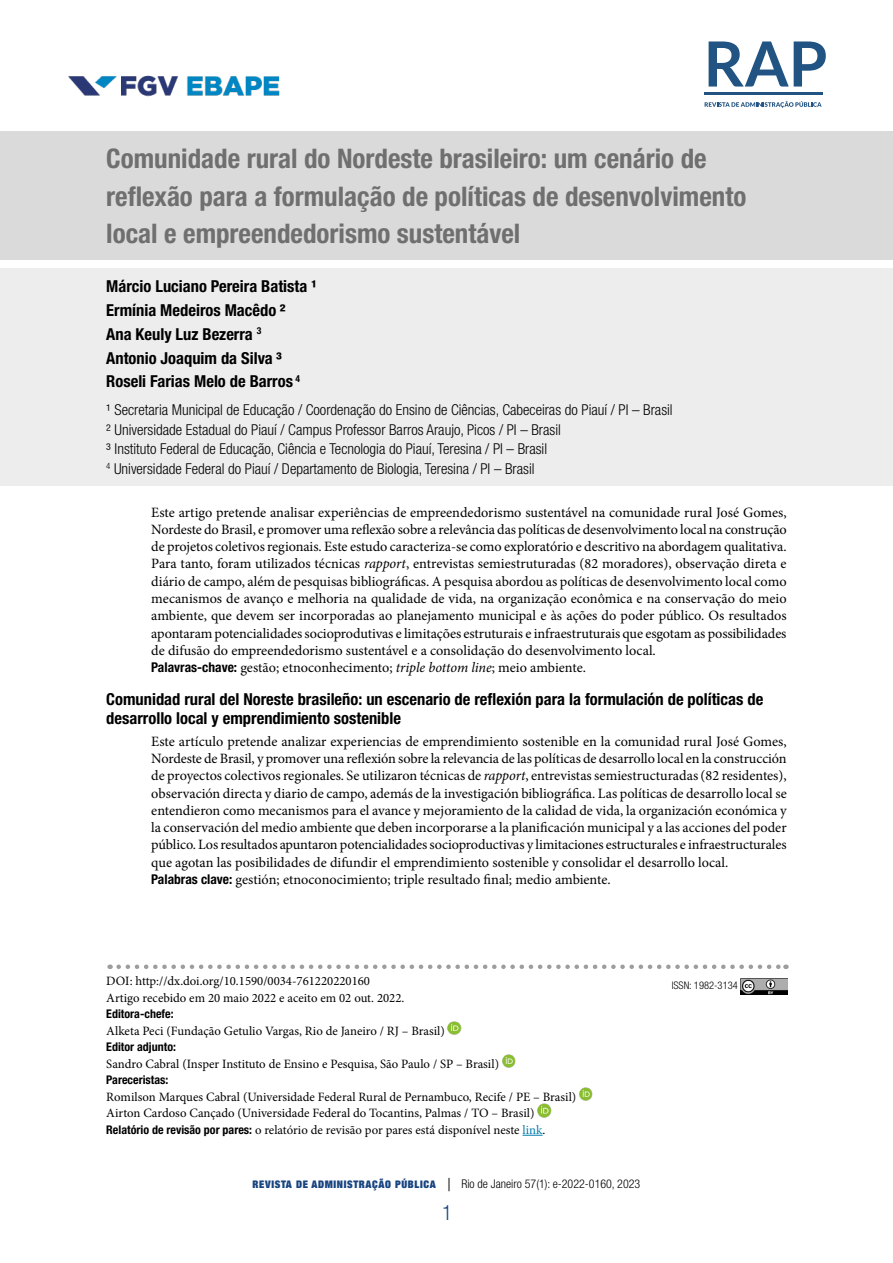
<style>
.page{position:relative;width:893px;height:1263px;background:#fff}
.page>*{position:absolute;margin:0;border:0;box-sizing:border-box;transform-origin:0 0}
.t1{font:700 condensed 27px/37.5px "Helvetica Neue LT Std";color:#706f6f}
.t2{font:300 condensed 21px "Helvetica Neue LT Std";color:#184480}
.t3{font:700 condensed 16.5px/23.7px "Helvetica Neue LT Std";color:#000}
.t4{font:300 condensed 15px/19.5px "Helvetica Neue LT Std";color:#000}
.t5{font:14.25px/17.2px "Minion Pro";letter-spacing:-.005em;color:#000}
.t6{font:12.75px/16.5px "Minion Pro";color:#000}
.t7{font:300 condensed 12px "Helvetica Neue LT Std";color:#000}
.t8{font:700 condensed 12px "Helvetica Neue LT Std";color:#000}
.t9{font:300 condensed 10.5px "Helvetica Neue LT Std";color:#000}
.s1{font-style:italic}
.s2{font-family:"Helvetica Neue LT Std";font-weight:700;font-stretch:condensed;font-size:13.5px}
.s3{font-family:"Helvetica Neue LT Std";font-weight:700;font-stretch:condensed;font-size:12px}
.s4{color:#007cac}
.s5{font-family:"Helvetica Neue";font-weight:900;font-stretch:expanded;font-size:10.5px;color:#184480}
.s6{font-size:18px}
</style>
<div class="page">
<img style="left:68px;top:75px;width:212px;height:22px">
<svg style="left:705px;top:101px;width:117px;height:7px"></svg>
<hr style="left:704px;top:93px;width:119px;height:2px;background:#215383">
<svg style="left:709px;top:41px;width:117px;height:46px"></svg>
<div style="left:0;top:131px;width:892px;height:129px;background:#dadada"></div>
<div style="left:0;top:268px;width:892px;height:218px;background:#ededed"></div>
<svg style="left:119px;top:964px;width:667px;height:5px"></svg>
<img style="left:740px;top:978px;width:47px;height:17px">
<svg style="left:523px;top:1135px;width:20px;height:1px"></svg>
<img style="left:448px;top:1021px;width:14px;height:14px">
<img style="left:502px;top:1054px;width:14px;height:14px">
<img style="left:579px;top:1087px;width:14px;height:14px">
<img style="left:537px;top:1104px;width:14px;height:13px">
<h1 class="t1" style="left:106px;top:139px;width:641px">Comunidade rural do Nordeste brasileiro: um cenário de reflexão para a formulação de políticas de desenvolvimento local e empreendedorismo sustentável</h1>
<p class="t3" style="left:106px;top:274px;width:212px">Márcio Luciano Pereira Batista ¹<br>Ermínia Medeiros Macêdo ²<br>Ana Keuly Luz Bezerra <sup>3<br></sup>Antonio Joaquim da Silva ³<br>Roseli Farias Melo de Barros <sup>4</sup></p>
<p class="t4" style="left:106px;top:400px;width:568px">¹ Secretaria Municipal de Educação / Coordenação do Ensino de Ciências, Cabeceiras do Piauí / PI – Brasil ² Universidade Estadual do Piauí / Campus Professor Barros Araujo, Picos / PI – Brasil<br>³ Instituto Federal de Educação, Ciência e Tecnologia do Piauí, Teresina / PI – Brasil<br><sup>4</sup> Universidade Federal do Piauí / Departamento de Biologia, Teresina / PI – Brasil</p>
<p class="t5" style="left:151px;top:504px;width:637px">Este artigo pretende analisar experiências de empreendedorismo sustentável na comunidade rural José Gomes, Nordeste do Brasil, e promover uma reflexão sobre a relevância das políticas de desenvolvimento local na construção de projetos coletivos regionais. Este estudo caracteriza-se como exploratório e descritivo na abordagem qualitativa.<br>Para tanto, foram utilizados técnicas <span class="s1">rapport</span>, entrevistas semiestruturadas (82 moradores), observação direta e diário de campo, além de pesquisas bibliográficas. A pesquisa abordou as políticas de desenvolvimento local como mecanismos de avanço e melhoria na qualidade de vida, na organização econômica e na conservação do meio ambiente, que devem ser incorporadas ao planejamento municipal e às ações do poder público. Os resultados apontaram potencialidades socioprodutivas e limitações estruturais e infraestruturais que esgotam as possibilidades de difusão do empreendedorismo sustentável e a consolidação do desenvolvimento local.<br><span class="s2">Palavras-chave:</span> gestão; etnoconhecimento; <span class="s1">triple bottom line</span>; meio ambiente.</p>
<p class="t3" style="left:106px;top:688px;width:658px;line-height:19.8px">Comunidad rural del Noreste brasileño: un escenario de reflexión para la formulación de políticas de desarrollo local y emprendimiento sostenible</p>
<p class="t5" style="left:151px;top:733px;width:637px">Este artículo pretende analizar experiencias de emprendimiento sostenible en la comunidad rural José Gomes, Nordeste de Brasil, y promover una reflexión sobre la relevancia de las políticas de desarrollo local en la construcción de proyectos colectivos regionales. Se utilizaron técnicas de <span class="s1">rapport</span>, entrevistas semiestructuradas (82 residentes), observación directa y diario de campo, además de la investigación bibliográfica. Las políticas de desarrollo local se entendieron como mecanismos para el avance y mejoramiento de la calidad de vida, la organización económica y la conservación del medio ambiente que deben incorporarse a la planificación municipal y a las acciones del poder público. Los resultados apuntaron potencialidades socioproductivas y limitaciones estructurales e infraestructurales que agotan las posibilidades de difundir el emprendimiento sostenible y consolidar el desarrollo local.<br><span class="s2">Palabras clave:</span> gestión; etnoconocimiento; triple resultado final; medio ambiente.</p>
<p class="t6" style="left:106px;top:973px;width:300px">DOI: http://dx.doi.org/10.1590/0034-761220220160<br>Artigo recebido em 20 maio 2022 e aceito em 02 out. 2022.</p>
<p class="t8" style="left:106px;top:1007px;width:69px">Editora-chefe:</p>
<p class="t6" style="left:106px;top:1023px;width:340px">Alketa Peci (Fundação Getulio Vargas, Rio de Janeiro / RJ – Brasil)</p>
<p class="t8" style="left:106px;top:1040px;width:71px">Editor adjunto:</p>
<p class="t6" style="left:106px;top:1056px;width:394px">Sandro Cabral (Insper Instituto de Ensino e Pesquisa, São Paulo / SP – Brasil)</p>
<p class="t8" style="left:106px;top:1073px;width:64px">Pareceristas:</p>
<p class="t6" style="left:106px;top:1089px;width:471px">Romilson Marques Cabral (Universidade Federal Rural de Pernambuco, Recife / PE – Brasil)<br>Airton Cardoso Cançado (Universidade Federal do Tocantins, Palmas / TO – Brasil)<br><span class="s3">Relatório de revisão por pares:</span> o relatório de revisão por pares está disponível neste <span class="s4">link</span>.</p>
<p class="t7" style="left:253px;top:1176px;width:389px"><span class="s5">REVISTA DE ADMINISTRAÇÃO PÚBLICA</span> <span class="s6">|</span> Rio de Janeiro 57(1): e-2022-0160, 2023</p>
<h2 class="t2" style="left:442px;top:1200px;width:12px">1</h2>
<p class="t9" style="left:672px;top:980px;width:68px">ISSN: 1982-3134</p>
</div>
